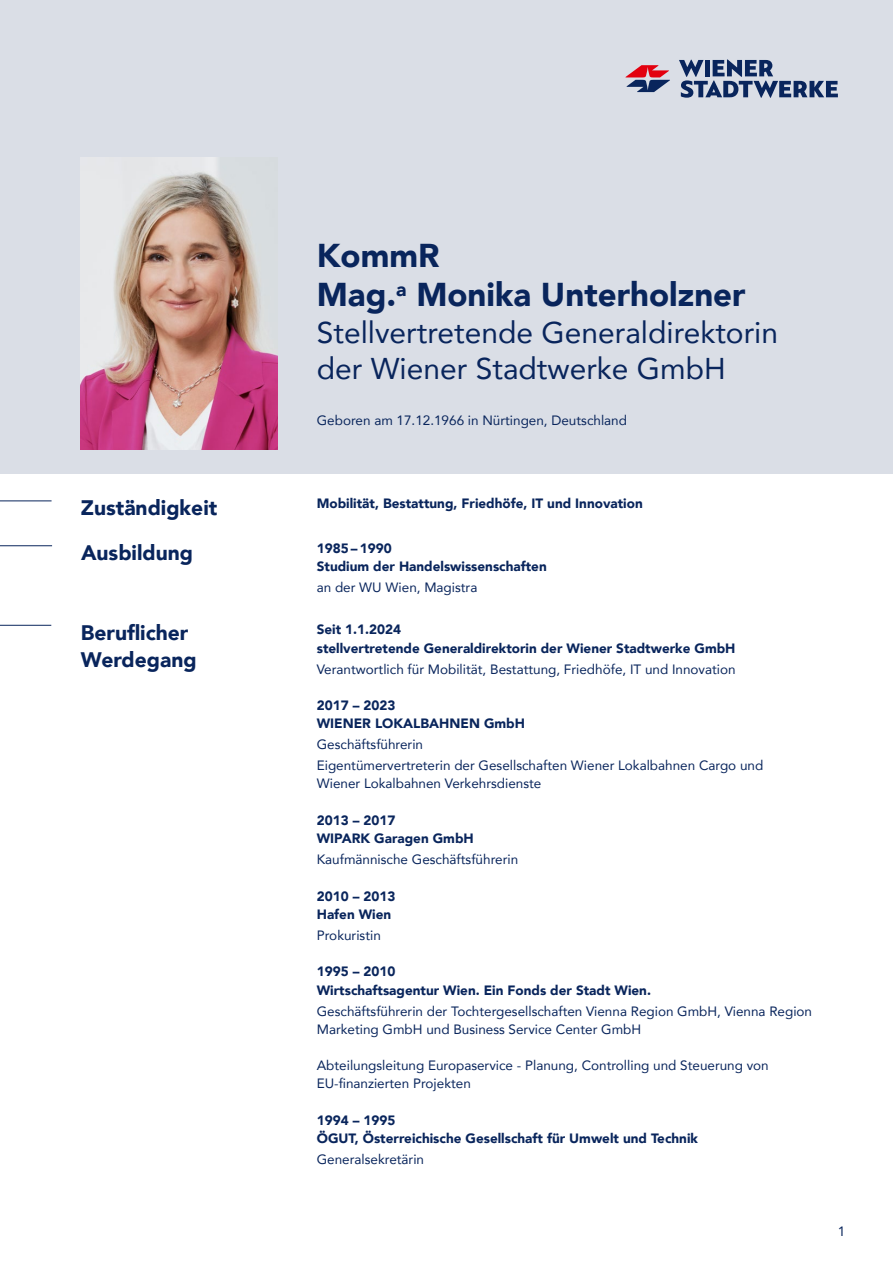
<style>
.page{position:relative;width:893px;height:1263px;background:#fff}
.page>*{position:absolute;margin:0;border:0;box-sizing:border-box;transform-origin:0 0}
.t1{font:900 33px/39.6px "Avenir";color:#09255c}
.t2{font:30px/36px "Avenir";color:#09255c}
.t3{font:900 21px/27px "Avenir";color:#09255c}
.t4{font:13.5px/18.1px "Avenir";color:#09255c}
.t5{font:900 13.5px/18.1px "Avenir";color:#09255c}
</style>
<div class="page">
<div style="left:0;top:0;width:893px;height:474px;background:#dadee6"></div>
<img style="left:81px;top:157px;width:197px;height:293px">
<svg style="left:625px;top:65px;width:45px;height:27px"></svg>
<svg style="left:679px;top:60px;width:159px;height:38px"></svg>
<hr style="left:0;top:545px;width:52px;height:1px;background:#09255c">
<hr style="left:0;top:625px;width:51px;height:1px;background:#09255c">
<hr style="left:0;top:500px;width:52px;height:1px;background:#09255c">
<h3 class="t3" style="left:81px;top:494px;width:138px">Zuständigkeit</h3>
<h3 class="t3" style="left:81px;top:539px;width:114px">Ausbildung</h3>
<h3 class="t3" style="left:81px;top:618px;width:117px">Beruflicher<br>Werdegang</h3>
<h1 class="t1" style="left:317px;top:235px;width:430px">KommR<br>Mag.<sup>a</sup> Monika Unterholzner</h1>
<h2 class="t2" style="left:317px;top:313px;width:463px">Stellvertretende Generaldirektorin der Wiener Stadtwerke GmbH</h2>
<p class="t4" style="left:317px;top:411px;width:312px">Geboren am 17.12.1966 in Nürtingen, Deutschland</p>
<p class="t5" style="left:317px;top:494px;width:327px">Mobilität, Bestattung, Friedhöfe, IT und Innovation</p>
<p class="t5" style="left:317px;top:539px;width:231px">1985 – 1990<br>Studium der Handelswissenschaften</p>
<p class="t4" style="left:317px;top:578px;width:162px">an der WU Wien, Magistra</p>
<p class="t5" style="left:317px;top:620px;width:420px">Seit 1.1.2024<br>stellvertretende Generaldirektorin der Wiener Stadtwerke GmbH</p>
<p class="t4" style="left:317px;top:659px;width:420px">Verantwortlich für Mobilität, Bestattung, Friedhöfe, IT und Innovation</p>
<p class="t5" style="left:317px;top:696px;width:210px">2017 – 2023<br>WIENER LOKALBAHNEN GmbH</p>
<p class="t4" style="left:317px;top:734px;width:448px;line-height:21px">Geschäftsführerin<br>Eigentümervertreterin der Gesellschaften Wiener Lokalbahnen Cargo und</p>
<p class="t4" style="left:317px;top:774px;width:226px">Wiener Lokalbahnen Verkehrsdienste</p>
<p class="t5" style="left:317px;top:811px;width:158px">2013 – 2017<br>WIPARK Garagen GmbH</p>
<p class="t4" style="left:317px;top:850px;width:203px">Kaufmännische Geschäftsführerin</p>
<p class="t5" style="left:317px;top:886px;width:80px">2010 – 2013<br>Hafen Wien</p>
<p class="t4" style="left:317px;top:926px;width:66px">Prokuristin</p>
<p class="t5" style="left:317px;top:962px;width:336px">1995 – 2010<br>Wirtschaftsagentur Wien. Ein Fonds der Stadt Wien.</p>
<p class="t4" style="left:317px;top:1001px;width:497px">Geschäftsführerin der Tochtergesellschaften Vienna Region GmbH, Vienna Region<br>Marketing GmbH und Business Service Center GmbH</p>
<p class="t4" style="left:317px;top:1056px;width:453px">Abteilungsleitung Europaservice - Planung, Controlling und Steuerung von<br>EU-finanzierten Projekten</p>
<p class="t5" style="left:317px;top:1111px;width:383px">1994 – 1995<br>ÖGUT, Österreichische Gesellschaft für Umwelt und Technik</p>
<p class="t4" style="left:317px;top:1150px;width:109px">Generalsekretärin</p>
<p class="t4" style="left:838px;top:1222px;width:9px">1</p>
</div>
